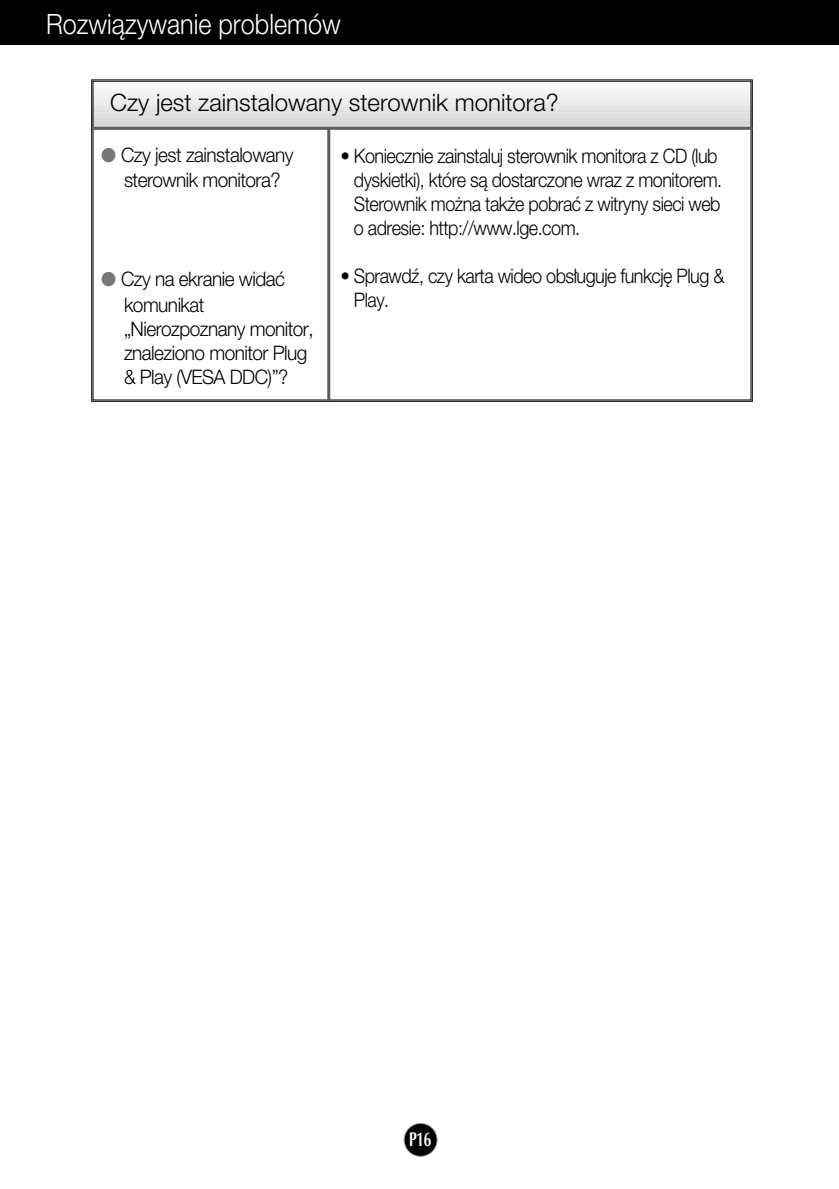
<style>
.page{position:relative;width:839px;height:1189px;background:#fff}
.page>*{position:absolute;margin:0;border:0;box-sizing:border-box;transform-origin:0 0}
.t1{font:300 28px "Helvetica Neue CE";color:#fff;scale:.9 1}
.t2{font:300 24px "Helvetica Neue CE";color:#000}
.t3{font:300 20px/24.4px "Helvetica Neue CE";letter-spacing:-.03em;color:#000;scale:.95 1}
.t4{font:700 20px "Optima";color:#fff;scale:.7 1}
.s1{color:#777}
</style>
<div class="page">
<div style="left:404px;top:1123px;width:33px;height:33px;background:#000;border-radius:50%"></div>
<div style="left:403px;top:1123px;width:34px;height:34px;border:2px solid #a5a5a5;border-radius:50%"></div>
<div style="left:0;top:0;width:839px;height:45px;background:#000"></div>
<hr style="left:91px;top:83px;width:660px;height:3px;background:#fbfbfb">
<hr style="left:91px;top:86px;width:660px;height:3px;background:#f8f8f8">
<hr style="left:91px;top:89px;width:660px;height:2px;background:#f6f6f6">
<hr style="left:91px;top:91px;width:660px;height:3px;background:#f3f3f3">
<hr style="left:91px;top:94px;width:660px;height:2px;background:#f1f1f1">
<hr style="left:91px;top:96px;width:660px;height:2px;background:#efefef">
<hr style="left:91px;top:98px;width:660px;height:3px;background:#ececec">
<hr style="left:91px;top:101px;width:660px;height:2px;background:#eaeaea">
<hr style="left:91px;top:103px;width:660px;height:2px;background:#e8e8e8">
<hr style="left:91px;top:105px;width:660px;height:3px;background:#e5e5e5">
<hr style="left:91px;top:108px;width:660px;height:2px;background:#e2e2e2">
<hr style="left:91px;top:110px;width:660px;height:3px;background:#e0e0e0">
<hr style="left:91px;top:113px;width:660px;height:3px;background:#ddd">
<hr style="left:91px;top:116px;width:660px;height:3px;background:#dadada">
<hr style="left:91px;top:119px;width:660px;height:3px;background:#d6d6d6">
<hr style="left:91px;top:122px;width:660px;height:2px;background:#d3d3d3">
<hr style="left:91px;top:124px;width:660px;height:3px;background:#d0d0d0">
<hr style="left:327px;top:128px;width:3px;height:272px;background:#5c5c5c">
<hr style="left:92px;top:127px;width:660px;height:3px;background:#5c5c5c">
<h1 class="t1" style="left:46px;top:14px;width:329px">Rozwiàzywanie problemów</h1>
<p class="t2" style="left:110px;top:94px;width:450px">Czy jest zainstalowany sterownik monitora?</p>
<p class="t3" style="left:101px;top:144px;width:204px;line-height:25.4px;text-align:center"><span class="s1">●</span> Czy jest zainstalowany sterownik monitora?</p>
<p class="t3" style="left:354px;top:146px;width:389px;text-indent:-14px">• Koniecznie zainstaluj sterownik monitora z CD (lub dyskietki), które sà dostarczone wraz z monitorem.<br>Sterownik mo˝na tak˝e pobraç z witryny sieci web o adresie: http://www.lge.com.</p>
<p class="t3" style="left:354px;top:266px;width:391px;text-indent:-14px">• Sprawdê, czy karta wideo obs∏uguje funkcj´ Plug &amp;<br>Play.</p>
<p class="t3" style="left:124px;top:269px;width:201px;text-indent:-23px"><span class="s1">●</span> Czy na ekranie widaç komunikat „Nierozpoznany monitor, znaleziono monitor Plug &amp; Play (VESA DDC)”?</p>
<p class="t4" style="left:409px;top:1131px;width:34px">P16</p>
</div>
